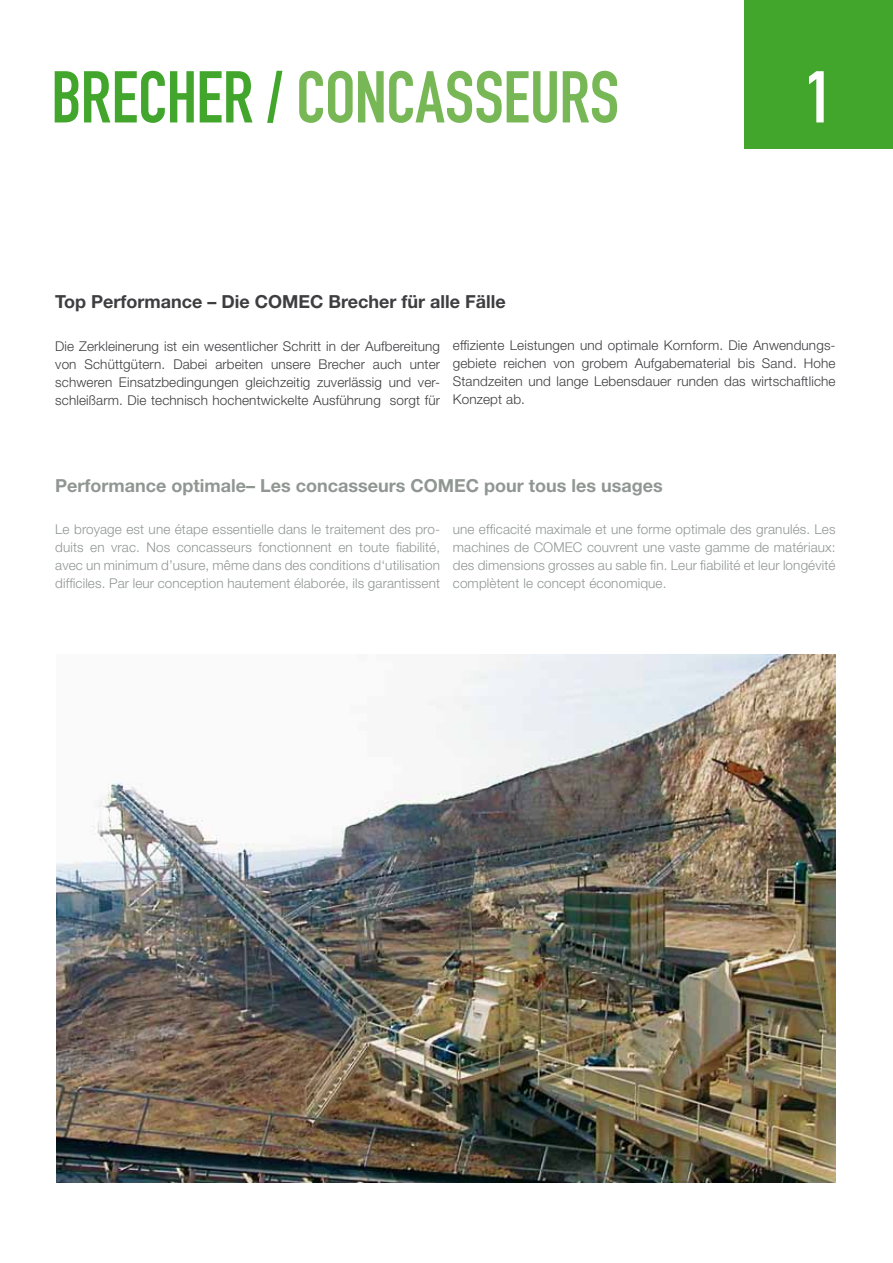
<style>
.page{position:relative;width:893px;height:1263px;background:#fff}
.page>*{position:absolute;margin:0;border:0;box-sizing:border-box;transform-origin:0 0}
.t1{font:72px "DIN Engschrift Alternate";letter-spacing:-.01em;color:#77b756}
.t2{font:72px "DIN Engschrift Alternate";color:#fff}
.t3{font:700 18px "Helvetica Neue";color:#909793}
.t4{font:700 18px "Helvetica Neue";color:#3e3d40}
.t5{font:300 13.5px/18px "Helvetica Neue";letter-spacing:.01em;color:#909793;text-align:justify}
.t6{font:300 13.5px/18px "Helvetica Neue";letter-spacing:.01em;color:#3e3d40;text-align:justify}
.s1{color:#41a62b}
</style>
<div class="page">
<img style="left:56px;top:655px;width:780px;height:527px">
<div style="left:744px;top:0;width:149px;height:149px;background:#41a62b"></div>
<h1 class="t1" style="left:51px;top:55px;width:569px"><span class="s1">BRECHER /</span> CONCASSEURS</h1>
<h1 class="t2" style="left:805px;top:55px;width:28px">1</h1>
<h2 class="t4" style="left:55px;top:290px;width:452px">Top Performance – Die COMEC Brecher für alle Fälle</h2>
<p class="t6" style="left:55px;top:337px;width:386px">Die Zerkleinerung ist ein wesentlicher Schritt in der Aufbereitung von Schüttgütern. Dabei arbeiten unsere Brecher auch unter schweren Einsatzbedingungen gleichzeitig zuverlässig und ver&shy;schleißarm. Die technisch hochentwickelte Ausführung sorgt für</p>
<p class="t6" style="left:453px;top:336px;width:384px">effiziente Leistungen und optimale Kornform. Die Anwendungs&shy;gebiete reichen von grobem Aufgabematerial bis Sand. Hohe Standzeiten und lange Lebensdauer runden das wirtschaftliche Konzept ab.</p>
<h2 class="t3" style="left:55px;top:475px;width:609px">Performance optimale– Les concasseurs COMEC pour tous les usages</h2>
<p class="t5" style="left:55px;top:520px;width:386px">Le broyage est une étape essentielle dans le traitement des pro&shy;duits en vrac. Nos concasseurs fonctionnent en toute fiabilité, avec un minimum d’usure, même dans des conditions d‘utilisation difficiles. Par leur conception hautement élaborée, ils garantissent</p>
<p class="t5" style="left:453px;top:520px;width:384px">une efficacité maximale et une forme optimale des granulés. Les machines de COMEC couvrent une vaste gamme de matériaux: des dimensions grosses au sable fin. Leur fiabilité et leur longévité complètent le concept économique.</p>
</div>
